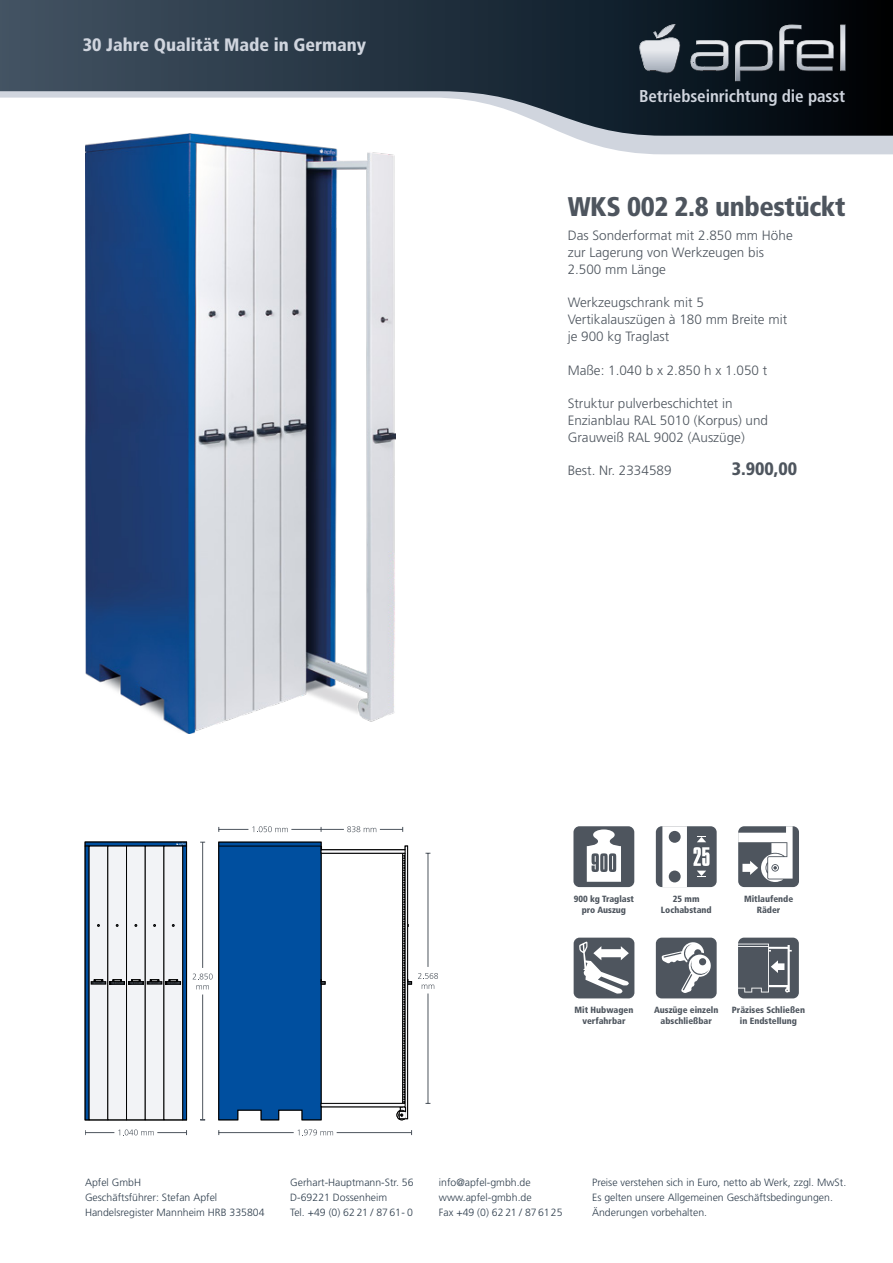
<style>
.page{position:relative;width:893px;height:1263px;background:#fff}
.page>*{position:absolute;margin:0;border:0;box-sizing:border-box;transform-origin:0 0}
.t1{font:900 condensed 27px "Frutiger";letter-spacing:-.015em;color:#4e555e}
.t2{font:900 condensed 18px "Frutiger";color:#d0d5de}
.t3{font:900 condensed 18px "Frutiger";color:#4e555e}
.t4{font:700 condensed 17.1px "Frutiger";letter-spacing:-.005em;color:#d0d5de}
.t5{font:300 13.5px/16.8px "Frutiger";color:#4e555e}
.t6{font:300 10.5px/15px "Frutiger";color:#2f3e4d}
.t7{font:900 condensed 9px/10.8px "Frutiger";color:#4e555e;text-align:center}
</style>
<div class="page">
<svg style="left:570px;top:136px;width:323px;height:18px;background:#d4d8e0"></svg>
<svg style="left:0;top:0;width:893px;height:136px"></svg>
<svg style="left:637px;top:24px;width:209px;height:58px;background:#40484f"></svg>
<img style="left:85px;top:134px;width:310px;height:600px">
<svg style="left:325px;top:845px;width:84px;height:272px"></svg>
<hr style="left:321px;top:853px;width:84px;height:1px;background:#191919">
<div style="left:321px;top:1103px;width:84px;height:4px;border:1px solid #000"></div>
<svg style="left:397px;top:846px;width:15px;height:274px"></svg>
<svg style="left:219px;top:842px;width:106px;height:278px;background:#0a549e"></svg>
<hr style="left:291px;top:829px;width:30px;height:1px;background:#4e555e">
<svg style="left:219px;top:826px;width:69px;height:6px"></svg>
<svg style="left:321px;top:826px;width:82px;height:6px"></svg>
<hr style="left:219px;top:1132px;width:75px;height:1px;background:#4e555e">
<hr style="left:337px;top:1132px;width:75px;height:1px;background:#4e555e">
<svg style="left:298px;top:1129px;width:35px;height:7px"></svg>
<svg style="left:418px;top:973px;width:20px;height:16px"></svg>
<hr style="left:428px;top:993px;width:1px;height:110px;background:#4e555e">
<hr style="left:428px;top:853px;width:1px;height:114px;background:#4e555e">
<div style="left:85px;top:842px;width:102px;height:4px;border:1px solid #000"></div>
<div style="left:85px;top:846px;width:4px;height:274px;border:1px solid #000"></div>
<svg style="left:183px;top:846px;width:4px;height:274px"></svg>
<svg style="left:176px;top:843px;width:9px;height:2px"></svg>
<div style="left:89px;top:846px;width:19px;height:274px;background:#f2f3f6;border:1px solid #000"></div>
<div style="left:108px;top:846px;width:19px;height:274px;background:#f2f3f6"></div>
<div style="left:126px;top:846px;width:19px;height:274px;background:#f2f3f6;border:1px solid #000"></div>
<div style="left:145px;top:846px;width:19px;height:274px;background:#f2f3f6;border:1px solid #000"></div>
<div style="left:164px;top:846px;width:19px;height:274px;background:#f2f3f6;border:1px solid #000"></div>
<svg style="left:91px;top:979px;width:90px;height:5px"></svg>
<hr style="left:202px;top:994px;width:1px;height:126px;background:#4e555e">
<hr style="left:202px;top:842px;width:1px;height:126px;background:#4e555e">
<svg style="left:85px;top:1129px;width:69px;height:7px"></svg>
<hr style="left:157px;top:1132px;width:30px;height:1px;background:#4e555e">
<svg style="left:193px;top:973px;width:20px;height:16px"></svg>
<div style="left:573px;top:826px;width:61px;height:61px;background:#4e555e;border-radius:6px"></div>
<svg style="left:587px;top:829px;width:34px;height:53px"></svg>
<div style="left:738px;top:826px;width:61px;height:61px;background:#4e555e;border-radius:6px"></div>
<svg style="left:738px;top:826px;width:55px;height:56px"></svg>
<div style="left:574px;top:938px;width:60px;height:60px;background:#4e555e;border-radius:6px"></div>
<svg style="left:579px;top:941px;width:50px;height:53px"></svg>
<div style="left:656px;top:938px;width:61px;height:60px;background:#4e555e;border-radius:6px"></div>
<svg style="left:662px;top:942px;width:49px;height:51px"></svg>
<div style="left:738px;top:938px;width:61px;height:60px;background:#4e555e;border-radius:6px"></div>
<svg style="left:738px;top:943px;width:54px;height:49px"></svg>
<div style="left:656px;top:826px;width:61px;height:61px;background:#4e555e;border-radius:6px"></div>
<svg style="left:693px;top:836px;width:16px;height:41px"></svg>
<svg style="left:662px;top:826px;width:25px;height:61px;background:#e1e2e4"></svg>
<h2 class="t2" style="left:83px;top:34px;width:285px">30 Jahre Qualität Made in Germany</h2>
<h3 class="t4" style="left:639px;top:86px;width:208px">Betriebseinrichtung die passt</h3>
<h1 class="t1" style="left:568px;top:190px;width:279px">WKS 002 2.8 unbestückt</h1>
<p class="t5" style="left:568px;top:227px;width:227px">Das Sonderformat mit 2.850 mm Höhe zur Lagerung von Werkzeugen bis<br>2.500 mm Länge</p>
<p class="t5" style="left:568px;top:294px;width:221px">Werkzeugschrank mit 5<br>Vertikalauszügen à 180 mm Breite mit je 900 kg Traglast</p>
<p class="t5" style="left:568px;top:361px;width:201px">Maße: 1.040 b x 2.850 h x 1.050 t</p>
<p class="t5" style="left:568px;top:395px;width:202px">Struktur pulverbeschichtet in<br>Enzianblau RAL 5010 (Korpus) und<br>Grauweiß RAL 9002 (Auszüge)</p>
<p class="t5" style="left:568px;top:462px;width:105px">Best. Nr. 2334589</p>
<h2 class="t3" style="left:732px;top:458px;width:67px">3.900,00</h2>
<p class="t7" style="left:574px;top:893px;width:62px">900 kg Traglast pro Auszug</p>
<p class="t7" style="left:744px;top:893px;width:51px">Mitlaufende<br>Räder</p>
<p class="t7" style="left:661px;top:893px;width:52px">25 mm<br>Lochabstand</p>
<p class="t7" style="left:575px;top:1005px;width:60px">Mit Hubwagen verfahrbar</p>
<p class="t7" style="left:654px;top:1005px;width:66px">Auszüge einzeln abschließbar</p>
<p class="t7" style="left:732px;top:1005px;width:75px">Präzises Schließen in Endstellung</p>
<p class="t6" style="left:85px;top:1175px;width:181px">Apfel GmbH<br>Geschäftsführer: Stefan Apfel<br>Handelsregister Mannheim HRB 335804</p>
<p class="t6" style="left:439px;top:1175px;width:125px">info@apfel-gmbh.de www.apfel-gmbh.de<br>Fax +49 (0) 62 21 / 87 6125</p>
<p class="t6" style="left:290px;top:1175px;width:125px">Gerhart-Hauptmann-Str. 56<br>D-69221 Dossenheim<br>Tel. +49 (0) 62 21 / 87 61- 0</p>
<p class="t6" style="left:592px;top:1175px;width:256px">Preise verstehen sich in Euro, netto ab Werk, zzgl. MwSt.<br>Es gelten unsere Allgemeinen Geschäftsbedingungen.<br>Änderungen vorbehalten.</p>
</div>
